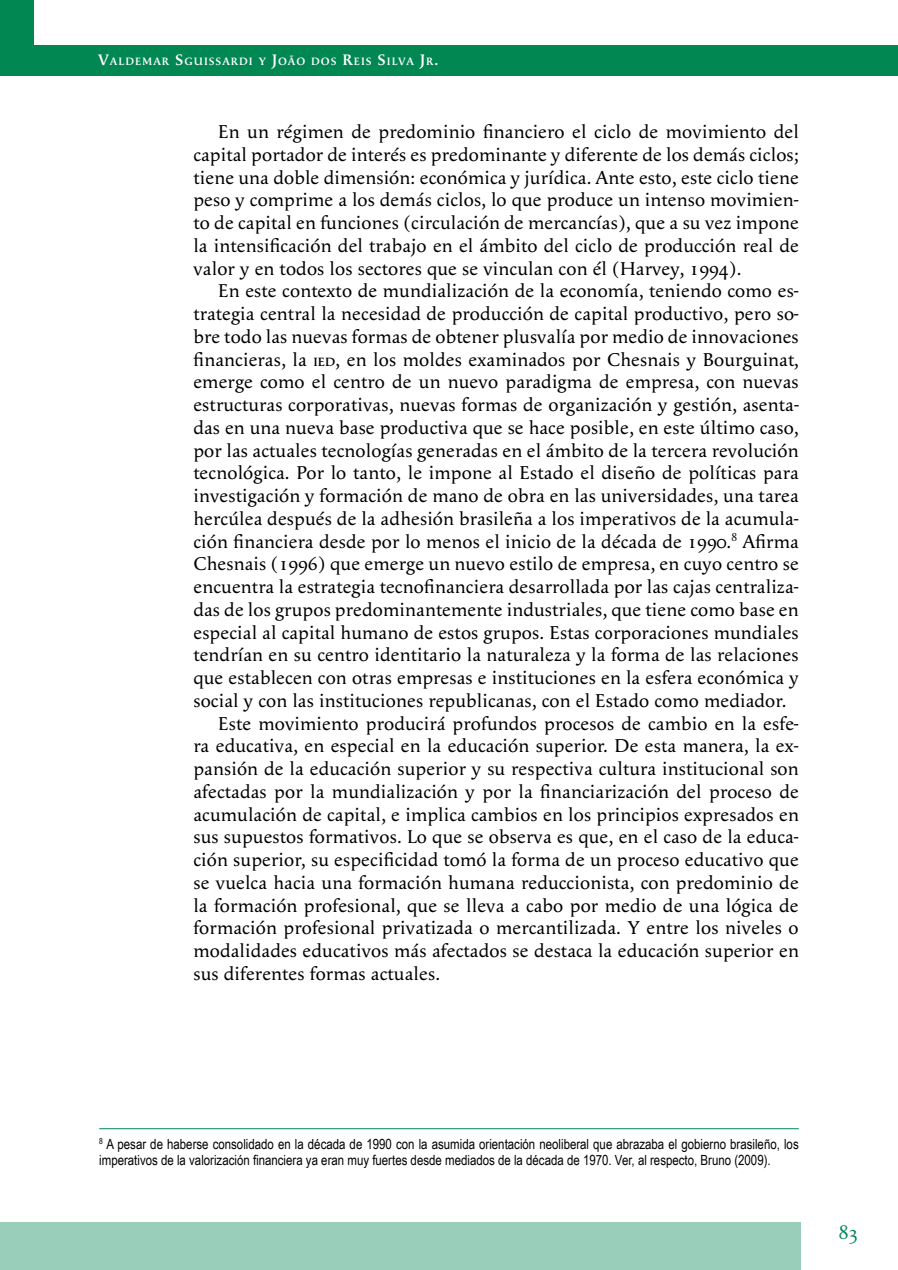
<style>
.page{position:relative;width:898px;height:1270px;background:#fff}
.page>*{position:absolute;margin:0;border:0;box-sizing:border-box;transform-origin:0 0}
.t1{font:19.25px/22.8px "Apolline";letter-spacing:.01em;color:#000;text-align:justify}
.t2{font:19.25px "Apolline";color:#008752}
.t3{font:14px/15.8px "Arial Narrow";color:#000}
.t4{font:600 11.03px "Apolline";letter-spacing:.085em;color:#fff}
.s1{font-size:15.75px}
.s2{font-family:"Apolline Regular SC";font-size:17.5px}
</style>
<div class="page">
<div style="left:0;top:0;width:33px;height:75px;background:#008752"></div>
<hr style="left:99px;top:1128px;width:700px;height:1px;background:#008752">
<div style="left:0;top:1222px;width:801px;height:48px;background:#99cfba"></div>
<div style="left:33px;top:45px;width:865px;height:30px;background:#008752"></div>
<p class="t4" style="left:98px;top:55px;width:342px"><span class="s1">V</span>ALDEMAR <span class="s1">S</span>GUISSARDI Y <span class="s1">J</span>OÃO DOS <span class="s1">R</span>EIS <span class="s1">S</span>ILVA <span class="s1">J</span>R<span class="s1">.</span></p>
<p class="t1" style="left:193px;top:120px;width:607px;text-indent:25px">En un régimen de predominio financiero el ciclo de movimiento del capital portador de interés es predominante y diferente de los demás ciclos; tiene una doble dimensión: económica y jurídica. Ante esto, este ciclo tiene peso y comprime a los demás ciclos, lo que produce un intenso movimien&shy;to de capital en funciones (circulación de mercancías), que a su vez impone la intensificación del trabajo en el ámbito del ciclo de producción real de valor y en todos los sectores que se vinculan con él (Harvey, 1994).</p>
<p class="t1" style="left:218px;top:280px;width:582px">En este contexto de mundialización de la economía, teniendo como es-</p>
<p class="t1" style="left:193px;top:302px;width:607px">trategia central la necesidad de producción de capital productivo, pero so-</p>
<p class="t1" style="left:193px;top:325px;width:607px">bre todo las nuevas formas de obtener plusvalía por medio de innovaciones</p>
<p class="t1" style="left:193px;top:348px;width:607px">financieras, la <span class="s2">ied</span>, en los moldes examinados por Chesnais y Bourguinat,</p>
<p class="t1" style="left:193px;top:371px;width:607px">emerge como el centro de un nuevo paradigma de empresa, con nuevas</p>
<p class="t1" style="left:193px;top:393px;width:607px">estructuras corporativas, nuevas formas de organización y gestión, asenta-</p>
<p class="t1" style="left:193px;top:416px;width:607px">das en una nueva base productiva que se hace posible, en este último caso,</p>
<p class="t1" style="left:193px;top:439px;width:607px">por las actuales tecnologías generadas en el ámbito de la tercera revolución</p>
<p class="t1" style="left:193px;top:462px;width:607px">tecnológica. Por lo tanto, le impone al Estado el diseño de políticas para</p>
<p class="t1" style="left:193px;top:484px;width:607px">investigación y formación de mano de obra en las universidades, una tarea</p>
<p class="t1" style="left:193px;top:507px;width:607px">hercúlea después de la adhesión brasileña a los imperativos de la acumula-</p>
<p class="t1" style="left:193px;top:530px;width:607px">ción financiera desde por lo menos el inicio de la década de 1990.<sup>8</sup> Afirma</p>
<p class="t1" style="left:193px;top:553px;width:607px">Chesnais (1996) que emerge un nuevo estilo de empresa, en cuyo centro se</p>
<p class="t1" style="left:193px;top:575px;width:607px">encuentra la estrategia tecnofinanciera desarrollada por las cajas centraliza-</p>
<p class="t1" style="left:193px;top:598px;width:607px">das de los grupos predominantemente industriales, que tiene como base en</p>
<p class="t1" style="left:193px;top:621px;width:607px">especial al capital humano de estos grupos. Estas corporaciones mundiales</p>
<p class="t1" style="left:193px;top:644px;width:607px">tendrían en su centro identitario la naturaleza y la forma de las relaciones</p>
<p class="t1" style="left:193px;top:666px;width:607px">que establecen con otras empresas e instituciones en la esfera económica y</p>
<p class="t1" style="left:193px;top:689px;width:595px">social y con las instituciones republicanas, con el Estado como mediador.</p>
<p class="t1" style="left:218px;top:712px;width:582px">Este movimiento producirá profundos procesos de cambio en la esfe-</p>
<p class="t1" style="left:193px;top:735px;width:607px">ra educativa, en especial en la educación superior. De esta manera, la ex-</p>
<p class="t1" style="left:193px;top:757px;width:607px">pansión de la educación superior y su respectiva cultura institucional son</p>
<p class="t1" style="left:193px;top:780px;width:607px">afectadas por la mundialización y por la financiarización del proceso de</p>
<p class="t1" style="left:193px;top:803px;width:607px">acumulación de capital, e implica cambios en los principios expresados en</p>
<p class="t1" style="left:193px;top:826px;width:607px">sus supuestos formativos. Lo que se observa es que, en el caso de la educa-</p>
<p class="t1" style="left:193px;top:848px;width:607px">ción superior, su especificidad tomó la forma de un proceso educativo que</p>
<p class="t1" style="left:193px;top:871px;width:607px">se vuelca hacia una formación humana reduccionista, con predominio de</p>
<p class="t1" style="left:193px;top:894px;width:607px">la formación profesional, que se lleva a cabo por medio de una lógica de</p>
<p class="t1" style="left:193px;top:917px;width:607px">formación profesional privatizada o mercantilizada. Y entre los niveles o</p>
<p class="t1" style="left:193px;top:939px;width:607px">modalidades educativos más afectados se destaca la educación superior en</p>
<p class="t1" style="left:193px;top:962px;width:248px">sus diferentes formas actuales.</p>
<p class="t3" style="left:99px;top:1135px;width:701px"><sup>8</sup> A pesar de haberse consolidado en la década de 1990 con la asumida orientación neoliberal que abrazaba el gobierno brasileño, los imperativos de la valorización financiera ya eran muy fuertes desde mediados de la década de 1970. Ver, al respecto, Bruno (2009).</p>
<p class="t2" style="left:839px;top:1221px;width:21px">83</p>
</div>
